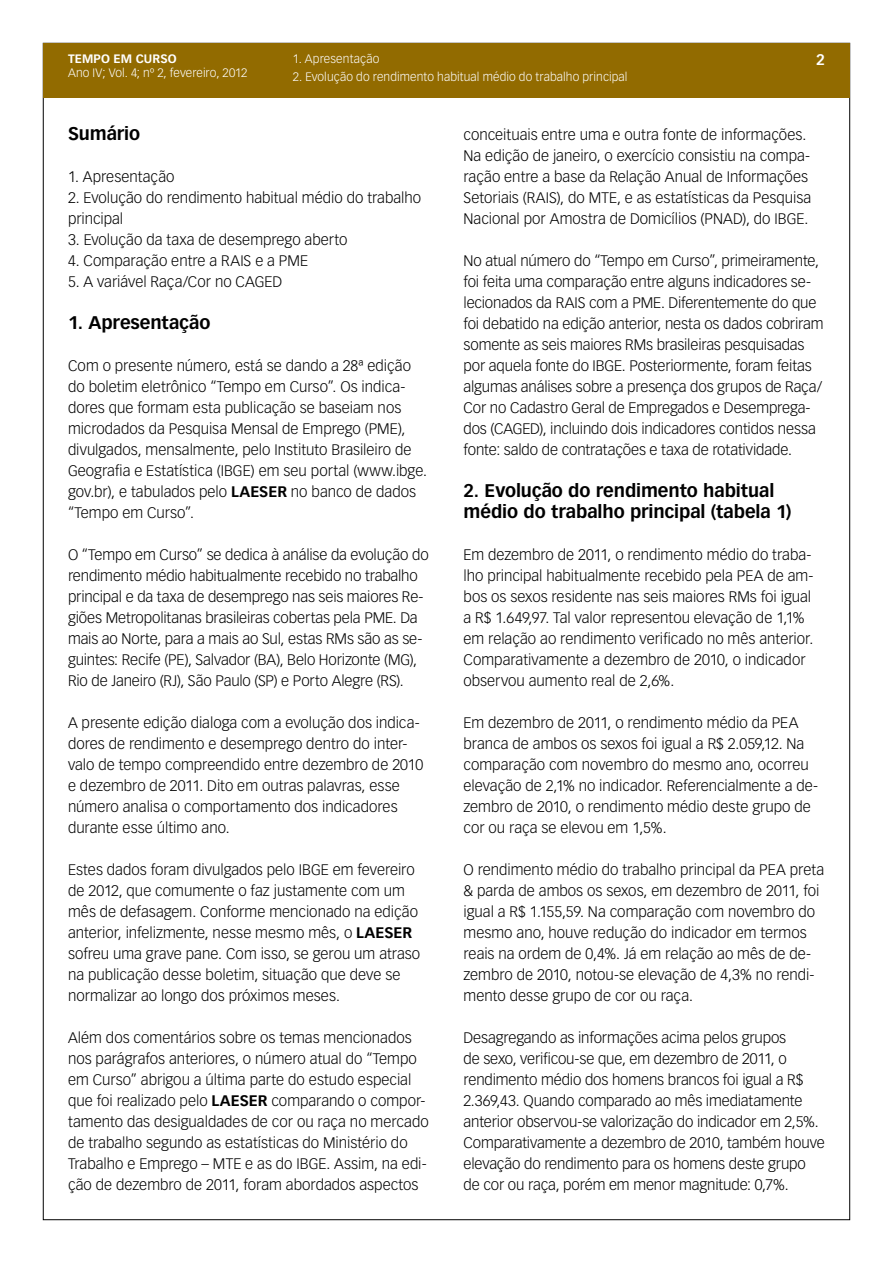
<style>
.page{position:relative;width:893px;height:1263px;background:#fff}
.page>*{position:absolute;margin:0;border:0;box-sizing:border-box;transform-origin:0 0}
.t1{font:700 18px/21px "Vectora LT Std";letter-spacing:-.005em;color:#000}
.t2{font:300 15px/21px "Vectora LT Std";color:#000}
.t3{font:700 15px "Vectora LT Std";color:#fff}
.t4{font:300 12px "Vectora LT Std";letter-spacing:.01em;color:#fff}
.t5{font:700 12px "Vectora LT Std";letter-spacing:.01em;color:#fff}
.s1{font-weight:700}
</style>
<div class="page">
<div style="left:43px;top:43px;width:806px;height:55px;background:#926b00"></div>
<p class="t4" style="left:293px;top:52px;width:88px">1. Apresentação</p>
<p class="t4" style="left:293px;top:70px;width:336px">2. Evolução do rendimento habitual médio do trabalho principal</p>
<p class="t5" style="left:68px;top:51px;width:110px">TEMPO EM CURSO</p>
<p class="t3" style="left:816px;top:51px;width:10px">2</p>
<p class="t4" style="left:68px;top:66px;width:181px">Ano IV; Vol. 4; nº 2, fevereiro, 2012</p>
<p class="t1" style="left:68px;top:123px;width:74px">Sumário</p>
<p class="t2" style="left:68px;top:166px;width:108px">1. Apresentação</p>
<p class="t2" style="left:68px;top:187px;width:355px">2. Evolução do rendimento habitual médio do trabalho principal</p>
<p class="t2" style="left:68px;top:229px;width:281px">3. Evolução da taxa de desemprego aberto</p>
<p class="t2" style="left:68px;top:250px;width:242px">4. Comparação entre a RAIS e a PME</p>
<p class="t2" style="left:68px;top:271px;width:216px">5. A variável Raça/Cor no CAGED</p>
<p class="t1" style="left:68px;top:312px;width:144px">1. Apresentação</p>
<p class="t2" style="left:68px;top:355px;width:361px">Com o presente número, está se dando a 28ª edição do boletim eletrônico “Tempo em Curso”. Os indica&shy;dores que formam esta publicação se baseiam nos microdados da Pesquisa Mensal de Emprego (PME), divulgados, mensalmente, pelo Instituto Brasileiro de Geografia e Estatística (IBGE) em seu portal (www.ibge. gov.br), e tabulados pelo <span class="s1">LAESER</span> no banco de dados “Tempo em Curso”.</p>
<p class="t2" style="left:68px;top:544px;width:362px">O “Tempo em Curso” se dedica à análise da evolução do rendimento médio habitualmente recebido no trabalho principal e da taxa de desemprego nas seis maiores Re&shy;giões Metropolitanas brasileiras cobertas pela PME. Da mais ao Norte, para a mais ao Sul, estas RMs são as se&shy;guintes: Recife (PE), Salvador (BA), Belo Horizonte (MG), Rio de Janeiro (RJ), São Paulo (SP) e Porto Alegre (RS).</p>
<p class="t2" style="left:68px;top:712px;width:357px">A presente edição dialoga com a evolução dos indica&shy;dores de rendimento e desemprego dentro do inter&shy;valo de tempo compreendido entre dezembro de 2010 e dezembro de 2011. Dito em outras palavras, esse número analisa o comportamento dos indicadores durante esse último ano.</p>
<p class="t2" style="left:68px;top:859px;width:354px">Estes dados foram divulgados pelo IBGE em fevereiro de 2012, que comumente o faz justamente com um mês de defasagem. Conforme mencionado na edição anterior, infelizmente, nesse mesmo mês, o <span class="s1">LAESER </span>sofreu uma grave pane. Com isso, se gerou um atraso na publicação desse boletim, situação que deve se normalizar ao longo dos próximos meses.</p>
<p class="t2" style="left:68px;top:1027px;width:362px">Além dos comentários sobre os temas mencionados nos parágrafos anteriores, o número atual do “Tempo em Curso” abrigou a última parte do estudo especial que foi realizado pelo <span class="s1">LAESER</span> comparando o compor&shy;tamento das desigualdades de cor ou raça no mercado de trabalho segundo as estatísticas do Ministério do Trabalho e Emprego – MTE e as do IBGE. Assim, na edi&shy;ção de dezembro de 2011, foram abordados aspectos</p>
<p class="t2" style="left:463px;top:124px;width:349px">conceituais entre uma e outra fonte de informações.<br>Na edição de janeiro, o exercício consistiu na compa&shy;ração entre a base da Relação Anual de Informações Setoriais (RAIS), do MTE, e as estatísticas da Pesquisa Nacional por Amostra de Domicílios (PNAD), do IBGE.</p>
<p class="t2" style="left:463px;top:250px;width:361px">No atual número do “Tempo em Curso”, primeiramente, foi feita uma comparação entre alguns indicadores se&shy;lecionados da RAIS com a PME. Diferentemente do que foi debatido na edição anterior, nesta os dados cobriram somente as seis maiores RMs brasileiras pesquisadas por aquela fonte do IBGE. Posteriormente, foram feitas algumas análises sobre a presença dos grupos de Raça/ Cor no Cadastro Geral de Empregados e Desemprega&shy;dos (CAGED), incluindo dois indicadores contidos nessa fonte: saldo de contratações e taxa de rotatividade.</p>
<p class="t1" style="left:463px;top:480px;width:329px">2. Evolução do rendimento habitual médio do trabalho principal (tabela 1)</p>
<p class="t2" style="left:463px;top:544px;width:352px">Em dezembro de 2011, o rendimento médio do traba&shy;lho principal habitualmente recebido pela PEA de am&shy;bos os sexos residente nas seis maiores RMs foi igual a R$ 1.649,97. Tal valor representou elevação de 1,1% em relação ao rendimento verificado no mês anterior.<br>Comparativamente a dezembro de 2010, o indicador observou aumento real de 2,6%.</p>
<p class="t2" style="left:463px;top:712px;width:356px">Em dezembro de 2011, o rendimento médio da PEA branca de ambos os sexos foi igual a R$ 2.059,12. Na comparação com novembro do mesmo ano, ocorreu elevação de 2,1% no indicador. Referencialmente a de&shy;zembro de 2010, o rendimento médio deste grupo de cor ou raça se elevou em 1,5%.</p>
<p class="t2" style="left:463px;top:859px;width:362px">O rendimento médio do trabalho principal da PEA preta &amp; parda de ambos os sexos, em dezembro de 2011, foi igual a R$ 1.155,59. Na comparação com novembro do mesmo ano, houve redução do indicador em termos reais na ordem de 0,4%. Já em relação ao mês de de&shy;zembro de 2010, notou-se elevação de 4,3% no rendi&shy;mento desse grupo de cor ou raça.</p>
<p class="t2" style="left:463px;top:1027px;width:363px">Desagregando as informações acima pelos grupos<br>de sexo, verificou-se que, em dezembro de 2011, o rendimento médio dos homens brancos foi igual a R$ 2.369,43. Quando comparado ao mês imediatamente anterior observou-se valorização do indicador em 2,5%.<br>Comparativamente a dezembro de 2010, também houve elevação do rendimento para os homens deste grupo de cor ou raça, porém em menor magnitude: 0,7%.</p>
</div>
